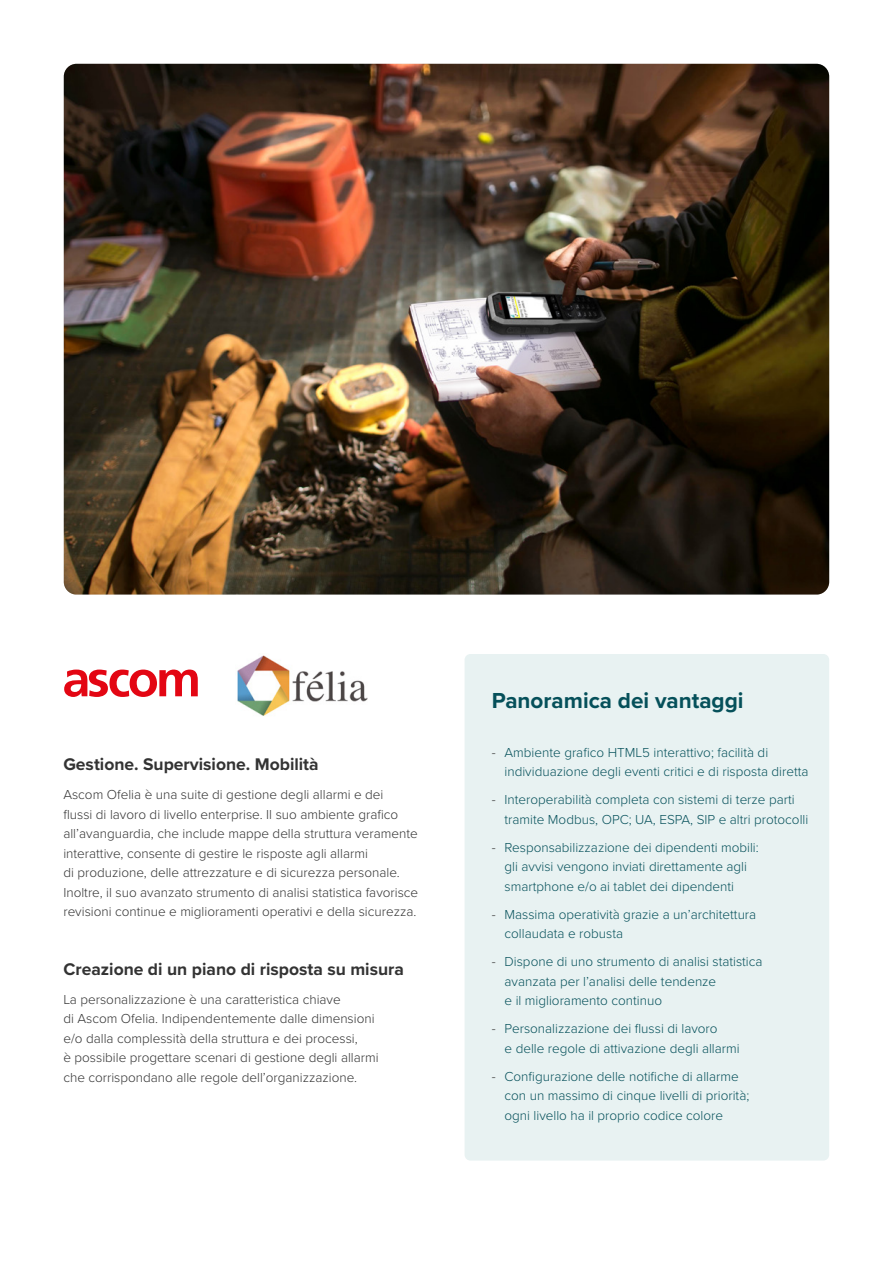
<style>
.page{position:relative;width:893px;height:1263px;background:#fff}
.page>*{position:absolute;margin:0;border:0;box-sizing:border-box;transform-origin:0 0}
.t1{font:700 22.5px "Proxima Nova";color:#05505a}
.t2{font:700 17.55px "Proxima Nova";color:#333}
.t3{font:300 13.5px/19.5px "Proxima Nova";color:#05505a}
.t4{font:300 13.5px/19.5px "Proxima Nova";color:#333}
.s1{color:#333}
</style>
<div class="page">
<svg style="left:64px;top:669px;width:134px;height:28px"></svg>
<img style="left:237px;top:655px;width:131px;height:61px">
<img style="left:64px;top:64px;width:765px;height:530px">
<div style="left:465px;top:654px;width:364px;height:506px;background:#e8f2f2;border-radius:6px"></div>
<p class="t2" style="left:63px;top:751px;width:257px">Gestione. Supervisione. Mobilità</p>
<p class="t4" style="left:63px;top:784px;width:356px">Ascom Ofelia è una suite di gestione degli allarmi e dei<br>flussi di lavoro di livello enterprise. Il suo ambiente grafico all’avanguardia, che include mappe della struttura veramente interattive, consente di gestire le risposte agli allarmi<br>di produzione, delle attrezzature e di sicurezza personale.<br>Inoltre, il suo avanzato strumento di analisi statistica favorisce revisioni continue e miglioramenti operativi e della sicurezza.</p>
<p class="t2" style="left:63px;top:956px;width:342px">Creazione di un piano di risposta su misura</p>
<p class="t4" style="left:63px;top:988px;width:317px">La personalizzazione è una caratteristica chiave<br>di Ascom Ofelia. Indipendentemente dalle dimensioni e/o dalla complessità della struttura e dei processi,<br>è possibile progettare scenari di gestione degli allarmi che corrispondano alle regole dell’organizzazione.</p>
<p class="t1" style="left:492px;top:683px;width:253px">Panoramica dei vantaggi</p>
<p class="t3" style="left:504px;top:742px;width:306px;text-indent:-13px"><span class="s1">-</span> Ambiente grafico HTML5 interattivo; facilità di individuazione degli eventi critici e di risposta diretta</p>
<p class="t3" style="left:504px;top:789px;width:305px;text-indent:-13px"><span class="s1">-</span> Interoperabilità completa con sistemi di terze parti tramite Modbus, OPC; UA, ESPA, SIP e altri protocolli</p>
<p class="t3" style="left:504px;top:837px;width:256px;text-indent:-13px"><span class="s1">-</span> Responsabilizzazione dei dipendenti mobili: gli avvisi vengono inviati direttamente agli smartphone e/o ai tablet dei dipendenti</p>
<p class="t3" style="left:504px;top:904px;width:253px;text-indent:-13px"><span class="s1">-</span> Massima operatività grazie a un’architettura collaudata e robusta</p>
<p class="t3" style="left:504px;top:951px;width:259px;text-indent:-13px"><span class="s1">-</span> Dispone di uno strumento di analisi statistica avanzata per l’analisi delle tendenze<br>e il miglioramento continuo</p>
<p class="t3" style="left:504px;top:1018px;width:237px;text-indent:-13px"><span class="s1">-</span> Personalizzazione dei flussi di lavoro<br>e delle regole di attivazione degli allarmi</p>
<p class="t3" style="left:504px;top:1066px;width:246px;text-indent:-13px"><span class="s1">-</span> Configurazione delle notifiche di allarme con un massimo di cinque livelli di priorità; ogni livello ha il proprio codice colore</p>
</div>
